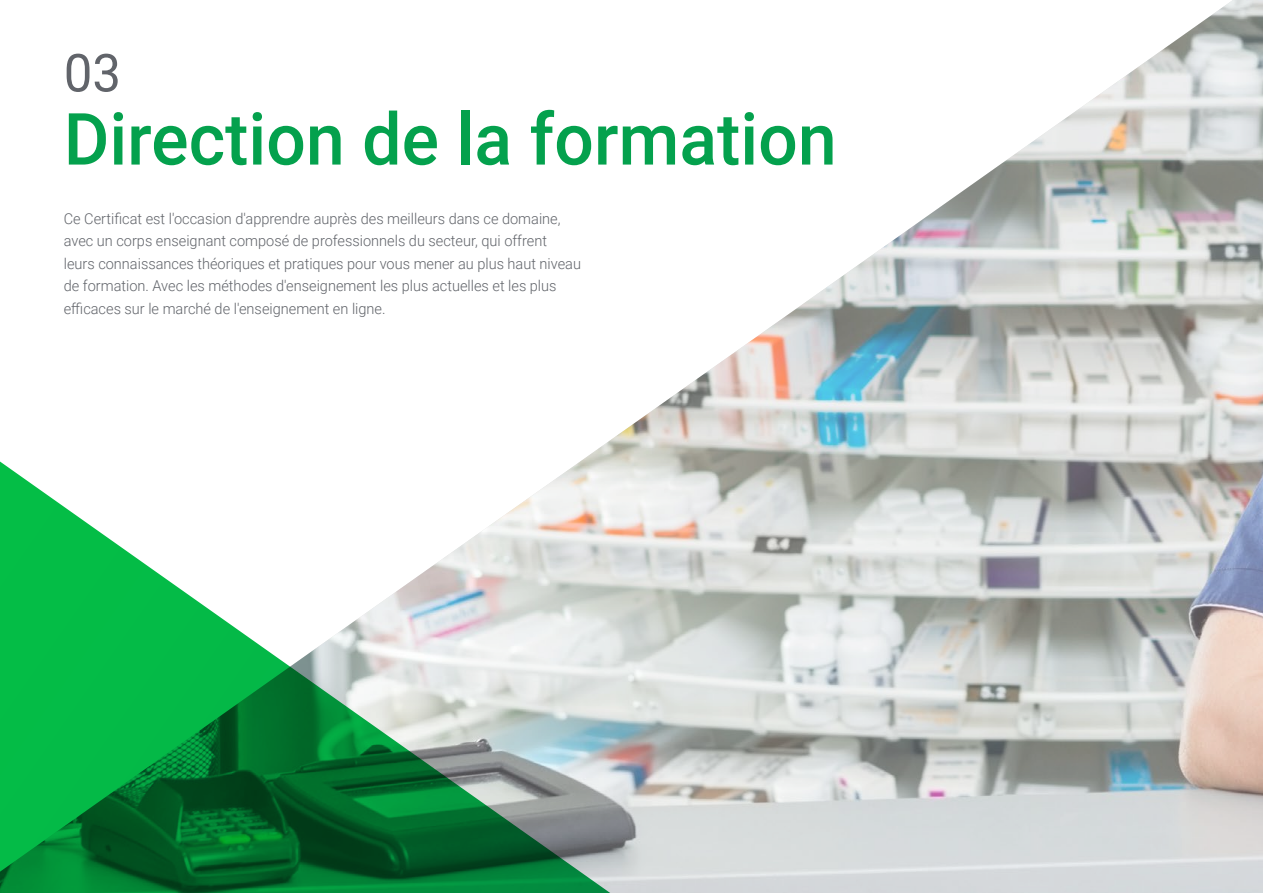
<style>
.page{position:relative;width:1263px;height:893px;background:#fff}
.page>*{position:absolute;margin:0;border:0;box-sizing:border-box;transform-origin:0 0}
.t1{font:500 72px "Roboto";color:#04a14d}
.t2{font:52.5px "Roboto";color:#61646a}
.t3{font:300 15px/22.5px "Roboto";color:#61646a}
</style>
<div class="page">
<img style="left:602px;top:0;width:661px;height:893px">
<svg style="left:0;top:446px;width:640px;height:447px"></svg>
<h2 class="t2" style="left:64px;top:36px;width:59px">03</h2>
<h1 class="t1" style="left:64px;top:89px;width:774px">Direction de la formation</h1>
<p class="t3" style="left:64px;top:207px;width:519px">Ce Certificat est l'occasion d'apprendre auprès des meilleurs dans ce domaine, avec un corps enseignant composé de professionnels du secteur, qui offrent leurs connaissances théoriques et pratiques pour vous mener au plus haut niveau de formation. Avec les méthodes d'enseignement les plus actuelles et les plus efficaces sur le marché de l'enseignement en ligne.</p>
</div>
